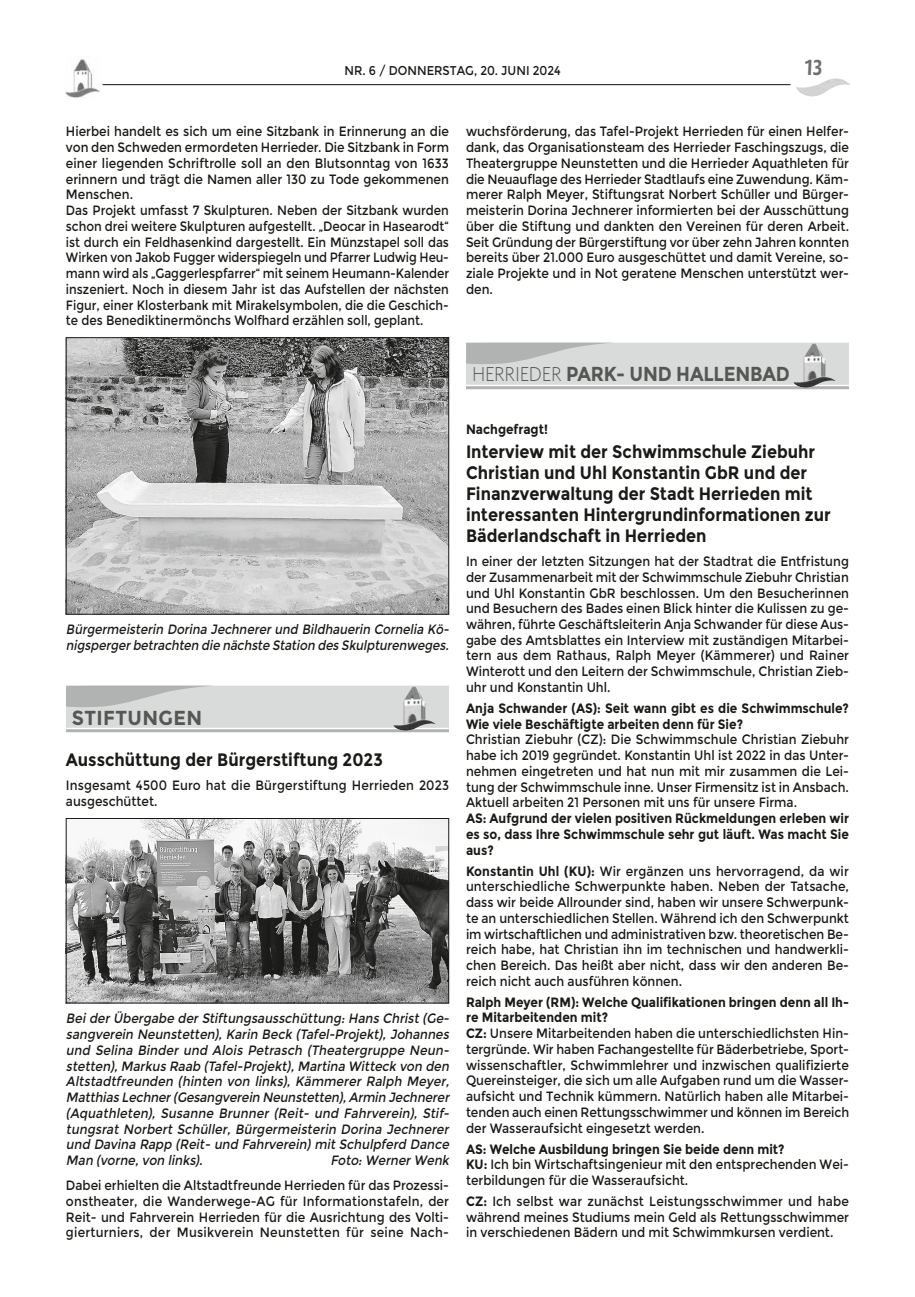
<style>
.page{position:relative;width:915px;height:1297px;background:#fff}
.page>*{position:absolute;margin:0;border:0;box-sizing:border-box;transform-origin:0 0}
.t1{font:700 22.5px "Flora Itc T";color:#6f6f6e;scale:.8 1}
.t2{font:700 20.25px "Montserrat";letter-spacing:-.01em;color:#565655;scale:.9 1}
.t3{font:700 20.25px "Montserrat";letter-spacing:.02em;color:#565655;scale:.95 1}
.t4{font:700 18px/21px "Montserrat";color:#1a1a18;scale:.9 1}
.t5{font:13.5px/15.8px "Montserrat";color:#1a1a18;text-align:justify;scale:.9 1}
.t6{font:italic 13.5px/15.8px "Montserrat";color:#1a1a18;text-align:justify;scale:.9 1}
.t7{font:700 13.5px/15.8px "Montserrat";color:#1a1a18;scale:.9 1}
.t8{font:italic 13.5px/15.8px "Montserrat";color:#1a1a18;scale:.88 1}
.t9{font:12.75px "Montserrat";color:#1a1a18;scale:.9 1}
.s1{font-family:"Whitney";font-weight:300}
.s2{font-weight:700}
</style>
<div class="page">
<img style="left:796px;top:78px;width:54px;height:18px">
<hr style="left:102px;top:84px;width:688px;height:1px;background:#1a1a18">
<img style="left:66px;top:59px;width:34px;height:39px">
<img style="left:68px;top:339px;width:379px;height:273px">
<div style="left:66px;top:337px;width:383px;height:277px;border:1px solid #1a1a18"></div>
<div style="left:66px;top:686px;width:383px;height:50px;background:linear-gradient(to right,#f9f9f9,#f8f8f8)"></div>
<hr style="left:66px;top:729px;width:383px;height:3px;background:#b1b2b2">
<svg style="left:66px;top:686px;width:383px;height:42px;background:#d3d4d4"></svg>
<img style="left:393px;top:686px;width:24px;height:45px">
<img style="left:68px;top:820px;width:379px;height:181px">
<div style="left:66px;top:818px;width:383px;height:185px;border:1px solid #1a1a18"></div>
<div style="left:466px;top:343px;width:382px;height:50px;background:linear-gradient(to right,#f9f9f9,#f8f8f8)"></div>
<hr style="left:466px;top:386px;width:382px;height:3px;background:#b1b2b2">
<svg style="left:466px;top:343px;width:382px;height:42px;background:#d3d4d4"></svg>
<img style="left:793px;top:343px;width:24px;height:45px">
<p class="t9" style="left:344px;top:63px;width:242px">NR. 6 / DONNERSTAG, 20. JUNI 2024</p>
<h1 class="t1" style="left:803px;top:55px;width:25px">13</h1>
<p class="t5" style="left:66px;top:124px;width:427px;text-align:left">Hierbei handelt es sich um eine Sitzbank in Erinnerung an die von den Schweden ermordeten Herrieder. Die Sitzbank in Form einer liegenden Schriftrolle soll an den Blutsonntag von 1633 erinnern und trägt die Namen aller 130 zu Tode gekommenen Menschen.<br>Das Projekt umfasst 7 Skulpturen. Neben der Sitzbank wurden schon drei weitere Skulpturen aufgestellt. „Deocar in Hasearodt“ ist durch ein Feldhasenkind dargestellt. Ein Münzstapel soll das Wirken von Jakob Fugger widerspiegeln und Pfarrer Ludwig Heu&shy;mann wird als „Gaggerlespfarrer“ mit seinem Heumann-Kalender inszeniert. Noch in diesem Jahr ist das Aufstellen der nächsten Figur, einer Klosterbank mit Mirakelsymbolen, die die Geschich&shy;te des Benediktinermönchs Wolfhard erzählen soll, geplant.</p>
<p class="t5" style="left:466px;top:124px;width:427px">wuchsförderung, das Tafel-Projekt Herrieden für einen Helfer&shy;dank, das Organisationsteam des Herrieder Faschingszugs, die Theatergruppe Neunstetten und die Herrieder Aquathleten für die Neuauflage des Herrieder Stadtlaufs eine Zuwendung. Käm&shy;merer Ralph Meyer, Stiftungsrat Norbert Schüller und Bürger&shy;meisterin Dorina Jechnerer informierten bei der Ausschüttung über die Stiftung und dankten den Vereinen für deren Arbeit.<br>Seit Gründung der Bürgerstiftung vor über zehn Jahren konnten bereits über 21.000 Euro ausgeschüttet und damit Vereine, so&shy;ziale Projekte und in Not geratene Menschen unterstützt wer&shy;den.</p>
<h2 class="t2" style="left:472px;top:362px;width:354px"><span class="s1">HERRIEDER</span> PARK- UND HALLENBAD</h2>
<p class="t8" style="left:66px;top:622px;width:440px">Bürgermeisterin Dorina Jechnerer und Bildhauerin Cornelia Kö&shy;nigspergerbetrachten die nächste Station des Skulpturenweges.</p>
<h2 class="t3" style="left:72px;top:706px;width:138px">STIFTUNGEN</h2>
<h3 class="t4" style="left:66px;top:749px;width:353px">Ausschüttung der Bürgerstiftung 2023</h3>
<p class="t5" style="left:66px;top:778px;width:427px">Insgesamt 4500 Euro hat die Bürgerstiftung Herrieden 2023 ausgeschüttet.</p>
<p class="t6" style="left:66px;top:1011px;width:430px">Bei der Übergabe der Stiftungsausschüttung: Hans Christ (Ge&shy;sangverein Neunstetten), Karin Beck (Tafel-Projekt), Johannes und Selina Binder und Alois Petrasch (Theatergruppe Neun&shy;stetten),Markus Raab (Tafel-Projekt),Martina Witteck von den Altstadtfreunden (hinten von links), Kämmerer Ralph Meyer, Matthias Lechner(Gesangverein Neunstetten),Armin Jechnerer (Aquathleten), Susanne Brunner (Reit- und Fahrverein), Stif&shy;tungsrat Norbert Schüller, Bürgermeisterin Dorina Jechnerer und Davina Rapp (Reit- und Fahrverein) mit Schulpferd Dance Man (vorne,von links).</p>
<p class="t6" style="left:330px;top:1152px;width:136px">Foto:WernerWenk</p>
<p class="t5" style="left:66px;top:1178px;width:427px">Dabei erhielten die Altstadtfreunde Herrieden für das Prozessi&shy;onstheater, die Wanderwege-AG für Informationstafeln, der Reit- und Fahrverein Herrieden für die Ausrichtung des Volti&shy;gierturniers, der Musikverein Neunstetten für seine Nach-</p>
<p class="t7" style="left:466px;top:422px;width:92px">Nachgefragt!</p>
<h3 class="t4" style="left:466px;top:441px;width:407px">Interview mit der Schwimmschule Ziebuhr Christian und Uhl Konstantin GbR und der Finanzverwaltung der Stadt Herrieden mit interessanten Hintergrundinformationen zur Bäderlandschaft in Herrieden</h3>
<p class="t5" style="left:466px;top:553px;width:427px">In einer der letzten Sitzungen hat der Stadtrat die Entfristung der Zusammenarbeit mit der Schwimmschule Ziebuhr Christian und Uhl Konstantin GbR beschlossen. Um den Besucherinnen und Besuchern des Bades einen Blick hinter die Kulissen zu ge&shy;währen, führte Geschäftsleiterin Anja Schwander für diese Aus&shy;gabe des Amtsblattes ein Interview mit zuständigen Mitarbei&shy;tern aus dem Rathaus, Ralph Meyer (Kämmerer) und Rainer Winterott und den Leitern der Schwimmschule, Christian Zieb&shy;uhr und Konstantin Uhl.</p>
<p class="t7" style="left:466px;top:700px;width:427px">Anja Schwander (AS): Seit wann gibt es die Schwimmschule?<br>Wie viele Beschäftigte arbeiten denn für Sie?</p>
<p class="t5" style="left:466px;top:732px;width:427px">Christian Ziebuhr (CZ): Die Schwimmschule Christian Ziebuhr habe ich 2019 gegründet. Konstantin Uhl ist 2022 in das Unter&shy;nehmen eingetreten und hat nun mit mir zusammen die Lei&shy;tung der Schwimmschule inne. Unser Firmensitz ist in Ansbach.<br>Aktuell arbeiten 21 Personen mit uns für unsere Firma.</p>
<p class="t7" style="left:466px;top:810px;width:427px;text-align:justify">AS: Aufgrund der vielen positiven Rückmeldungen erleben wir es so, dass Ihre Schwimmschule sehr gut läuft. Was macht Sie aus?</p>
<p class="t5" style="left:466px;top:863px;width:427px"><span class="s2">Konstantin Uhl (KU):</span> Wir ergänzen uns hervorragend, da wir unterschiedliche Schwerpunkte haben. Neben der Tatsache, dass wir beide Allrounder sind, haben wir unsere Schwerpunk&shy;te an unterschiedlichen Stellen. Während ich den Schwerpunkt im wirtschaftlichen und administrativen bzw. theoretischen Be&shy;reich habe, hat Christian ihn im technischen und handwerkli&shy;chen Bereich. Das heißt aber nicht, dass wir den anderen Be&shy;reich nicht auch ausführen können.</p>
<p class="t5" style="left:466px;top:994px;width:427px;text-align:left"><span class="s2">Ralph Meyer (RM): Welche Qualifikationen bringen denn all Ih&shy;re Mitarbeitenden mit?<br>CZ:</span> Unsere Mitarbeitenden haben die unterschiedlichsten Hin&shy;tergründe. Wir haben Fachangestellte für Bäderbetriebe, Sport&shy;wissenschaftler, Schwimmlehrer und inzwischen qualifizierte Quereinsteiger, die sich um alle Aufgaben rund um die Wasser&shy;aufsicht und Technik kümmern. Natürlich haben alle Mitarbei&shy;tenden auch einen Rettungsschwimmer und können im Bereich der Wasseraufsicht eingesetzt werden.</p>
<p class="t5" style="left:466px;top:1141px;width:427px;text-align:left"><span class="s2">AS: Welche Ausbildung bringen Sie beide denn mit?<br>KU:</span> Ich bin Wirtschaftsingenieur mit den entsprechenden Wei&shy;terbildungen für die Wasseraufsicht.</p>
<p class="t5" style="left:466px;top:1193px;width:427px"><span class="s2">CZ:</span> Ich selbst war zunächst Leistungsschwimmer und habe während meines Studiums mein Geld als Rettungsschwimmer in verschiedenen Bädern und mit Schwimmkursen verdient.</p>
</div>
